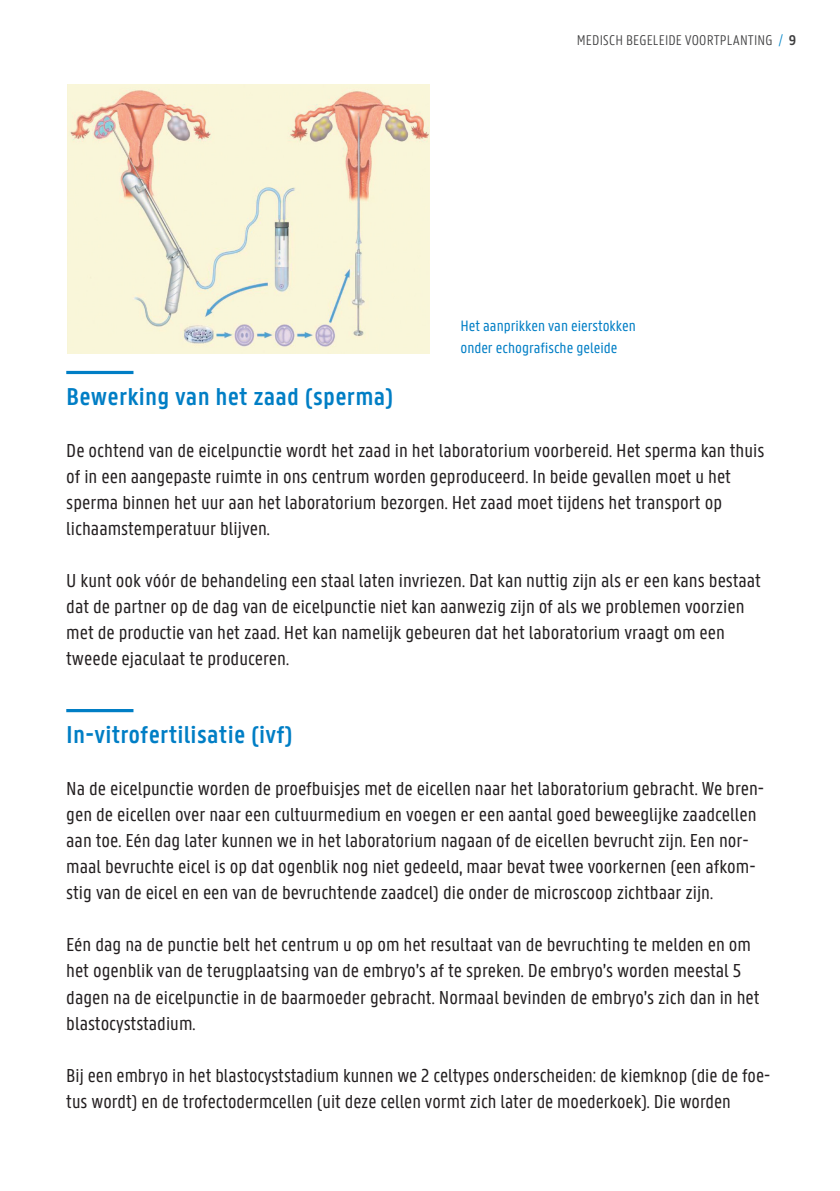
<style>
.page{position:relative;width:840px;height:1191px;background:#fff}
.page>*{position:absolute;margin:0;border:0;box-sizing:border-box;transform-origin:0 0}
.t1{font:600 26px "U Gent Panno Text";letter-spacing:.01em;color:#007ec5}
.t2{font:20px/26px "U Gent Panno Text";color:#231f20}
.t3{font:16px/22px "U Gent Panno Text";color:#007ec5}
.t4{font:300 15px "U Gent Panno Text";letter-spacing:.015em;color:#3e3e3f}
.s1{color:#0085c9}
.s2{font-weight:600}
</style>
<div class="page">
<hr style="left:66px;top:371px;width:67px;height:3px;background:#007ec5">
<hr style="left:66px;top:709px;width:67px;height:3px;background:#007ec5">
<img style="left:67px;top:85px;width:362px;height:268px">
<p class="t4" style="left:576px;top:31px;width:221px">MEDISCH BEGELEIDE VOORTPLANTING <span class="s1">/</span> <span class="s2">9</span></p>
<p class="t3" style="left:460px;top:315px;width:177px">Het aanprikken van eierstokken onder echografische geleide</p>
<h1 class="t1" style="left:66px;top:381px;width:328px">Bewerking van het zaad (sperma)</h1>
<p class="t2" style="left:66px;top:437px;width:699px">De ochtend van de eicelpunctie wordt het zaad in het laboratorium voorbereid. Het sperma kan thuis of in een aangepaste ruimte in ons centrum worden geproduceerd. In beide gevallen moet u het sperma binnen het uur aan het laboratorium bezorgen. Het zaad moet tijdens het transport op lichaamstemperatuur blijven.</p>
<p class="t2" style="left:66px;top:567px;width:695px">U kunt ook vóór de behandeling een staal laten invriezen. Dat kan nuttig zijn als er een kans bestaat dat de partner op de dag van de eicelpunctie niet kan aanwezig zijn of als we problemen voorzien met de productie van het zaad. Het kan namelijk gebeuren dat het laboratorium vraagt om een tweede ejaculaat te produceren.</p>
<h1 class="t1" style="left:66px;top:719px;width:228px">In-vitrofertilisatie (ivf)</h1>
<p class="t2" style="left:66px;top:775px;width:699px">Na de eicelpunctie worden de proefbuisjes met de eicellen naar het laboratorium gebracht. We bren&shy;gen de eicellen over naar een cultuurmedium en voegen er een aantal goed beweeglijke zaadcellen aan toe. Eén dag later kunnen we in het laboratorium nagaan of de eicellen bevrucht zijn. Een nor&shy;maal bevruchte eicel is op dat ogenblik nog niet gedeeld, maar bevat twee voorkernen (een afkom&shy;stig van de eicel en een van de bevruchtende zaadcel) die onder de microscoop zichtbaar zijn.</p>
<p class="t2" style="left:66px;top:931px;width:694px">Eén dag na de punctie belt het centrum u op om het resultaat van de bevruchting te melden en om het ogenblik van de terugplaatsing van de embryo’s af te spreken. De embryo’s worden meestal 5 dagen na de eicelpunctie in de baarmoeder gebracht. Normaal bevinden de embryo’s zich dan in het blastocyststadium.</p>
<p class="t2" style="left:66px;top:1061px;width:705px">Bij een embryo in het blastocyststadium kunnen we 2 celtypes onderscheiden: de kiemknop (die de foe&shy;tus wordt) en de trofectodermcellen (uit deze cellen vormt zich later de moederkoek). Die worden</p>
</div>
